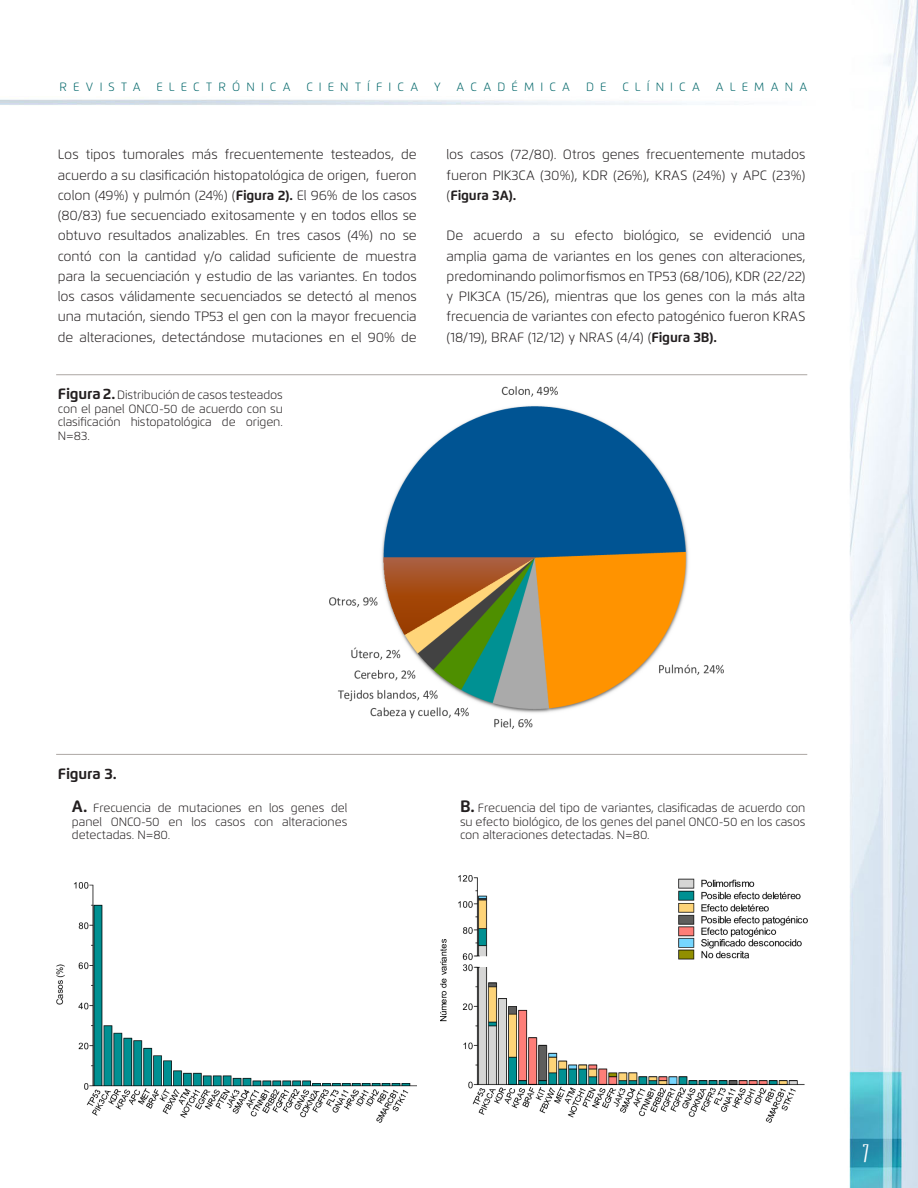
<style>
.page{position:relative;width:918px;height:1188px;background:#fff}
.page>*{position:absolute;margin:0;border:0;box-sizing:border-box;transform-origin:0 0}
.t1{font:21px "Ultra Condensed Sans Serif";color:#fff}
.pie_fotos{font:700 15px "Flexo";letter-spacing:-.01em;color:#231f20}
.TEXTO_GENERAL_FLEXO{font:300 13.5px/20.2px "Flexo";letter-spacing:-.01em;color:#231f20;text-align:justify}
.pie_fotos-2{font:300 12px/13.5px "Flexo";letter-spacing:-.01em;color:#231f20;text-align:justify}
.t2{font:300 12px "Flexo";letter-spacing:.51em;color:#006669}
.s1{font-weight:700}
.s2{font-weight:700;font-size:15px}
.s3{font-weight:700;font-size:16.5px}
</style>
<div class="page">
<img style="left:0;top:0;width:918px;height:1188px">
<img style="left:330px;top:386px;width:394px;height:342px">
<hr style="left:56px;top:374px;width:751px;height:1px;background:#b5b0ad">
<hr style="left:56px;top:754px;width:751px;height:1px;background:#b5b0ad">
<img style="left:56px;top:883px;width:360px;height:240px">
<img style="left:440px;top:876px;width:367px;height:247px">
<p class="t2" style="left:60px;top:80px;width:83px">REVISTA</p>
<p class="t2" style="left:156px;top:80px;width:136px">ELECTRÓNICA</p>
<p class="t2" style="left:307px;top:80px;width:113px">CIENTÍFICA</p>
<p class="t2" style="left:434px;top:80px;width:8px">Y</p>
<p class="t2" style="left:457px;top:80px;width:115px">ACADÉMICA</p>
<p class="t2" style="left:586px;top:80px;width:22px">D E</p>
<p class="t2" style="left:622px;top:80px;width:79px">CLÍNICA</p>
<p class="t2" style="left:716px;top:80px;width:93px">ALEMANA</p>
<p class="TEXTO_GENERAL_FLEXO" style="left:58px;top:145px;width:360px">Los tipos tumorales más frecuentemente testeados, de acuerdo a su clasificación histopatológica de origen, fueron colon (49%) y pulmón (24%) (<span class="s1">Figura 2).</span> El 96% de los casos (80/83) fue secuenciado exitosamente y en todos ellos se obtuvo resultados analizables. En tres casos (4%) no se contó con la cantidad y/o calidad suficiente de muestra para la secuenciación y estudio de las variantes. En todos los casos válidamente secuenciados se detectó al menos una mutación, siendo TP53 el gen con la mayor frecuencia de alteraciones, detectándose mutaciones en el 90% de</p>
<p class="TEXTO_GENERAL_FLEXO" style="left:447px;top:145px;width:360px">los casos (72/80). Otros genes frecuentemente mutados fueron PIK3CA (30%), KDR (26%), KRAS (24%) y APC (23%) (<span class="s1">Figura 3A).</span></p>
<p class="TEXTO_GENERAL_FLEXO" style="left:447px;top:226px;width:360px">De acuerdo a su efecto biológico, se evidenció una amplia gama de variantes en los genes con alteraciones, predominando polimorfismos en TP53 (68/106), KDR (22/22) y PIK3CA (15/26), mientras que los genes con la más alta frecuencia de variantes con efecto patogénico fueron KRAS (18/19), BRAF (12/12) y NRAS (4/4) (<span class="s1">Figura 3B).</span></p>
<p class="pie_fotos-2" style="left:58px;top:388px;width:226px"><span class="s2">Figura 2.</span>Distribución de casos testeados con el panel ONCO-50 de acuerdo con su clasificación histopatológica de origen.<br>N=83.</p>
<p class="pie_fotos" style="left:58px;top:765px;width:60px">Figura 3.</p>
<p class="pie_fotos-2" style="left:72px;top:801px;width:277px"><span class="s3">A.</span> Frecuencia de mutaciones en los genes del panel ONCO-50 en los casos con alteraciones detectadas. N=80.</p>
<p class="pie_fotos-2" style="left:460px;top:801px;width:347px"><span class="s3">B.</span> Frecuencia del tipo de variantes, clasificadas de acuerdo con su efecto biológico, de los genes del panel ONCO-50 en los casos con alteraciones detectadas. N=80.</p>
<h1 class="t1" style="left:862px;top:1140px;width:9px">7</h1>
</div>
